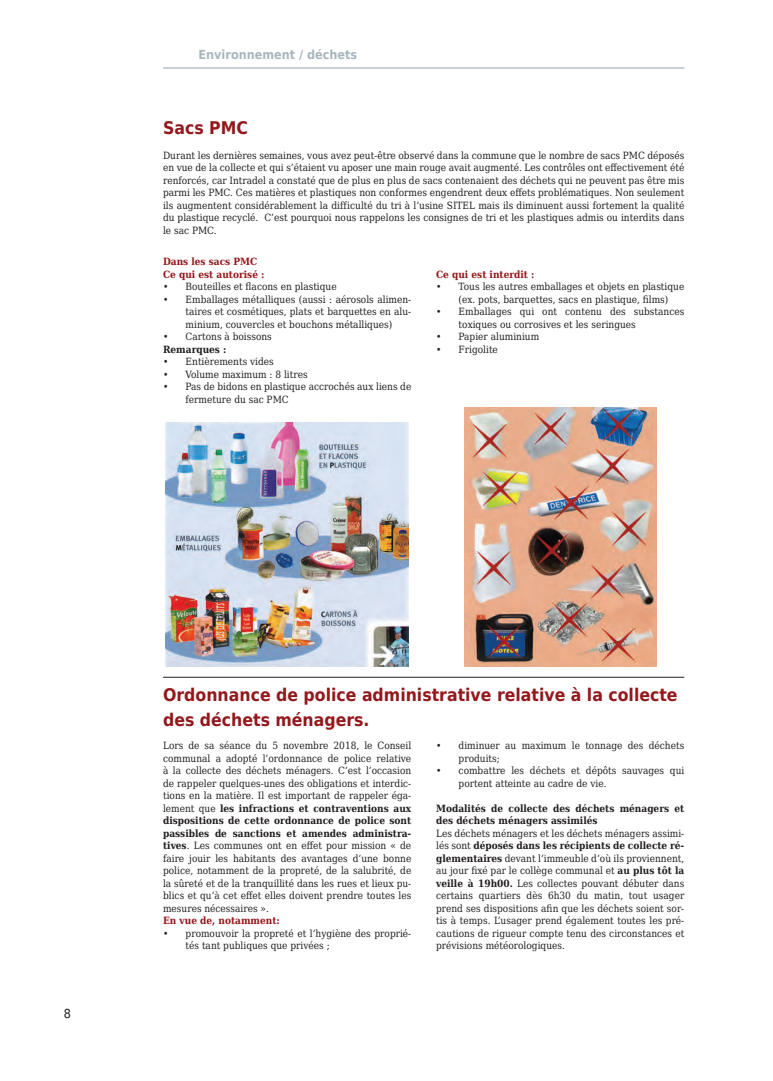
<style>
.page{position:relative;width:773px;height:1081px;background:#fff}
.page>*{position:absolute;margin:0;border:0;box-sizing:border-box;transform-origin:0 0}
.t1{font:700 17.5px/25px "DejaVu Sans Condensed";color:#93181c}
.t2{font:700 12.5px "DejaVu Sans Condensed";color:#a7b6be}
.t3{font:12.5px "DejaVu Sans Condensed";color:#231f20}
.t4{font:10px/12.5px "DejaVu Serif Condensed";color:#231f20}
.t5{font:700 10px/12.5px "DejaVu Serif Condensed";color:#231f20}
.t6{font:700 10px/12.5px "DejaVu Serif Condensed";color:#93181c}
.s1{font-weight:700}
</style>
<div class="page">
<hr style="left:163px;top:67px;width:521px;height:2px;background:#a7b6be">
<hr style="left:163px;top:677px;width:521px;height:1px;background:#231f20">
<img style="left:166px;top:422px;width:242px;height:245px">
<img style="left:464px;top:407px;width:192px;height:260px">
<p class="t2" style="left:198px;top:44px;width:160px">Environnement / déchets</p>
<h1 class="t1" style="left:163px;top:115px;width:86px">Sacs PMC</h1>
<p class="t4" style="left:163px;top:149px;width:522px;text-align:justify">Durant les dernières semaines, vous avez peut-être observé dans la commune que le nombre de sacs PMC déposés en vue de la collecte et qui s’étaient vu aposer une main rouge avait augmenté. Les contrôles ont effectivement été renforcés, car Intradel a constaté que de plus en plus de sacs contenaient des déchets qui ne peuvent pas être mis parmi les PMC. Ces matières et plastiques non conformes engendrent deux effets problématiques. Non seulement ils augmentent considérablement la difficulté du tri à l’usine SITEL mais ils diminuent aussi fortement la qualité du plastique recyclé. C’est pourquoi nous rappelons les consignes de tri et les plastiques admis ou interdits dans le sac PMC.</p>
<p class="t6" style="left:163px;top:255px;width:103px">Dans les sacs PMC<br>Ce qui est autorisé :</p>
<p class="t4" style="left:163px;top:280px;width:175px">• Bouteilles et flacons en plastique</p>
<p class="t4" style="left:185px;top:293px;width:227px;text-align:justify;text-indent:-22px">• Emballages métalliques (aussi : aérosols alimen&shy;taires et cosmétiques, plats et barquettes en alu&shy;minium, couvercles et bouchons métalliques)</p>
<p class="t4" style="left:163px;top:330px;width:110px">• Cartons à boissons</p>
<p class="t5" style="left:163px;top:343px;width:65px">Remarques :</p>
<p class="t4" style="left:163px;top:355px;width:112px">• Entièrements vides</p>
<p class="t4" style="left:163px;top:368px;width:146px">• Volume maximum : 8 litres</p>
<p class="t4" style="left:185px;top:380px;width:227px;text-indent:-22px">• Pas de bidons en plastique accrochés aux liens de fermeture du sac PMC</p>
<p class="t6" style="left:436px;top:268px;width:100px">Ce qui est interdit :</p>
<p class="t4" style="left:458px;top:280px;width:227px;text-indent:-23px">• Tous les autres emballages et objets en plastique (ex. pots, barquettes, sacs en plastique, films)</p>
<p class="t4" style="left:458px;top:305px;width:227px;text-indent:-22px">• Emballages qui ont contenu des substances toxiques ou corrosives et les seringues</p>
<p class="t4" style="left:436px;top:330px;width:105px">• Papier aluminium</p>
<p class="t4" style="left:436px;top:343px;width:63px">• Frigolite</p>
<p class="t3" style="left:64px;top:1004px;width:9px">8</p>
<h1 class="t1" style="left:163px;top:682px;width:516px">Ordonnance de police administrative relative à la collecte des déchets ménagers.</h1>
<p class="t4" style="left:163px;top:739px;width:250px;text-align:justify">Lors de sa séance du 5 novembre 2018, le Conseil communal a adopté l’ordonnance de police relative à la collecte des déchets ménagers. C’est l’occasion de rappeler quelques-unes des obligations et interdic&shy;tions en la matière. Il est important de rappeler éga&shy;lement que <span class="s1">les infractions et contraventions aux dispositions de cette ordonnance de police sont passibles de sanctions et amendes administra&shy;tives</span>. Les communes ont en effet pour mission « de faire jouir les habitants des avantages d’une bonne police, notamment de la propreté, de la salubrité, de la sûreté et de la tranquillité dans les rues et lieux pu&shy;blics et qu’à cet effet elles doivent prendre toutes les mesures nécessaires ».</p>
<p class="t6" style="left:163px;top:914px;width:118px">En vue de, notamment:</p>
<p class="t4" style="left:185px;top:926px;width:227px;text-indent:-22px">• promouvoir la propreté et l’hygiène des proprié&shy;tés tant publiques que privées ;</p>
<p class="t4" style="left:458px;top:739px;width:227px;text-indent:-22px">• diminuer au maximum le tonnage des déchets produits;</p>
<p class="t4" style="left:458px;top:764px;width:227px;text-indent:-22px">• combattre les déchets et dépôts sauvages qui portent atteinte au cadre de vie.</p>
<p class="t5" style="left:436px;top:801px;width:250px">Modalités de collecte des déchets ménagers et des déchets ménagers assimilés</p>
<p class="t4" style="left:436px;top:826px;width:250px;text-align:justify">Les déchets ménagers et les déchets ménagers assimi&shy;lés sont <span class="s1">déposés dans les récipients de collecte ré&shy;glementaires</span> devant l’immeuble d’où ils proviennent, au jour fixé par le collège communal et <span class="s1">au plus tôt la veille à 19h00.</span> Les collectes pouvant débuter dans certains quartiers dès 6h30 du matin, tout usager prend ses dispositions afin que les déchets soient sor&shy;tis à temps. L’usager prend également toutes les pré&shy;cautions de rigueur compte tenu des circonstances et prévisions météorologiques.</p>
</div>
